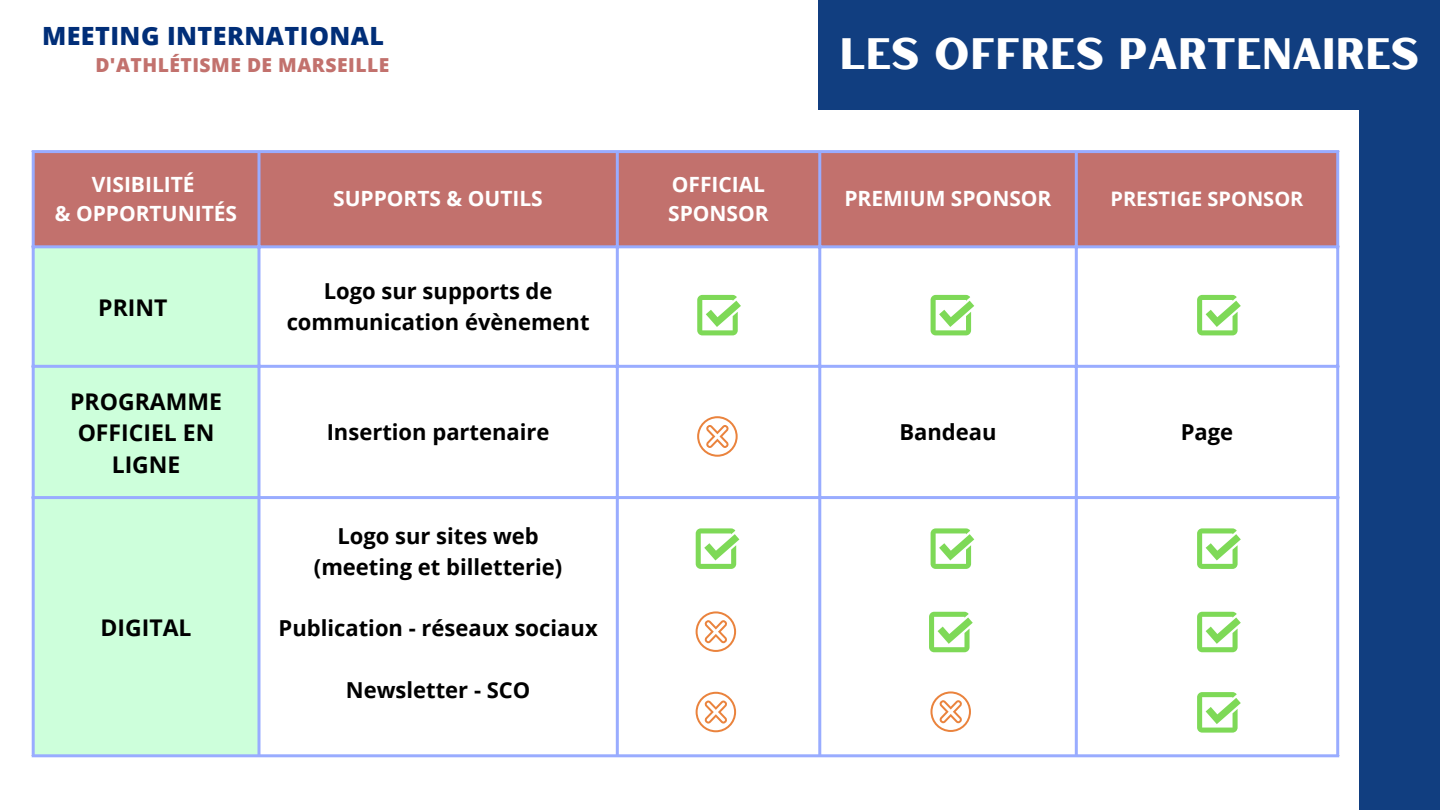
<style>
.page{position:relative;width:1440px;height:810px;background:#fff}
.page>*{position:absolute;margin:0;border:0;box-sizing:border-box;transform-origin:0 0}
.t1{font:44px "Hertical Sans";color:#fff}
.t2{font:800 25.1px "Open Sans";letter-spacing:.02em;color:#012e78}
.t3{font:700 23px/31.5px "Open Sans";color:#000;text-align:center}
.t4{font:700 22px/30.8px "Open Sans";color:#000;text-align:center}
.t5{font:700 21px/29.2px "Open Sans";color:#fff}
.t6{font:700 20px "Open Sans";color:#fff}
.t7{font:800 19.3px "Open Sans";letter-spacing:.025em;color:#c2716d}
</style>
<div class="page">
<div style="left:35px;top:153px;width:1301px;height:92px;background:#c2716d"></div>
<div style="left:35px;top:248px;width:223px;height:506px;background:#cdffdb"></div>
<svg style="left:261px;top:248px;width:1075px;height:506px"></svg>
<hr style="left:32px;top:153px;width:3px;height:601px;background:#99acff">
<hr style="left:258px;top:153px;width:3px;height:601px;background:#99acff">
<hr style="left:616px;top:153px;width:3px;height:601px;background:#99acff">
<hr style="left:818px;top:153px;width:3px;height:601px;background:#99acff">
<hr style="left:1075px;top:153px;width:3px;height:601px;background:#99acff">
<hr style="left:1336px;top:153px;width:3px;height:601px;background:#99acff">
<hr style="left:32px;top:150px;width:1307px;height:3px;background:#99acff">
<hr style="left:32px;top:245px;width:1307px;height:3px;background:#99acff">
<hr style="left:32px;top:365px;width:1307px;height:3px;background:#99acff">
<hr style="left:32px;top:496px;width:1307px;height:3px;background:#99acff">
<hr style="left:32px;top:754px;width:1307px;height:3px;background:#99acff">
<svg style="left:697px;top:295px;width:44px;height:40px"></svg>
<svg style="left:931px;top:295px;width:43px;height:40px"></svg>
<svg style="left:1197px;top:295px;width:44px;height:40px"></svg>
<svg style="left:696px;top:528px;width:43px;height:41px"></svg>
<svg style="left:1197px;top:612px;width:44px;height:40px"></svg>
<svg style="left:1197px;top:692px;width:44px;height:41px"></svg>
<svg style="left:931px;top:528px;width:43px;height:41px"></svg>
<svg style="left:929px;top:612px;width:44px;height:40px"></svg>
<svg style="left:1197px;top:528px;width:44px;height:41px"></svg>
<svg style="left:697px;top:416px;width:41px;height:41px"></svg>
<svg style="left:696px;top:611px;width:40px;height:41px"></svg>
<svg style="left:696px;top:692px;width:40px;height:40px"></svg>
<svg style="left:930px;top:691px;width:41px;height:41px"></svg>
<div style="left:1359px;top:0;width:81px;height:810px;background:#113e80"></div>
<div style="left:819px;top:0;width:621px;height:110px;background:#113e80"></div>
<p class="t2" style="left:42px;top:18px;width:344px">MEETING INTERNATIONAL</p>
<p class="t7" style="left:95px;top:52px;width:296px">D'ATHLÉTISME DE MARSEILLE</p>
<h2 class="t5" style="left:92px;top:169px;width:104px">VISIBILITÉ</h2>
<p class="t5" style="left:55px;top:199px;width:184px">&amp; OPPORTUNITÉS</p>
<p class="t3" style="left:98px;top:291px;width:71px">PRINT</p>
<h1 class="t5" style="left:333px;top:184px;width:211px">SUPPORTS &amp; OUTILS</h1>
<p class="t4" style="left:287px;top:275px;width:304px">Logo sur supports de communication évènement</p>
<p class="t5" style="left:668px;top:169px;width:102px">OFFICIAL<br>SPONSOR</p>
<p class="t1" style="left:840px;top:23px;width:581px">LES OFFRES PARTENAIRES</p>
<p class="t5" style="left:844px;top:184px;width:209px">PREMIUM SPONSOR</p>
<p class="t6" style="left:1111px;top:185px;width:194px">PRESTIGE SPONSOR</p>
<p class="t3" style="left:70px;top:385px;width:153px">PROGRAMME<br>OFFICIEL EN<br>LIGNE</p>
<p class="t3" style="left:101px;top:611px;width:93px">DIGITAL</p>
<p class="t4" style="left:327px;top:416px;width:224px">Insertion partenaire</p>
<p class="t4" style="left:899px;top:416px;width:99px">Bandeau</p>
<p class="t4" style="left:1181px;top:416px;width:54px">Page</p>
<p class="t4" style="left:337px;top:520px;width:203px">Logo sur sites web</p>
<p class="t4" style="left:314px;top:551px;width:250px">(meeting et billetterie)</p>
<p class="t4" style="left:279px;top:612px;width:321px">Publication - réseaux sociaux</p>
<p class="t4" style="left:346px;top:674px;width:186px">Newsletter - SCO</p>
</div>
